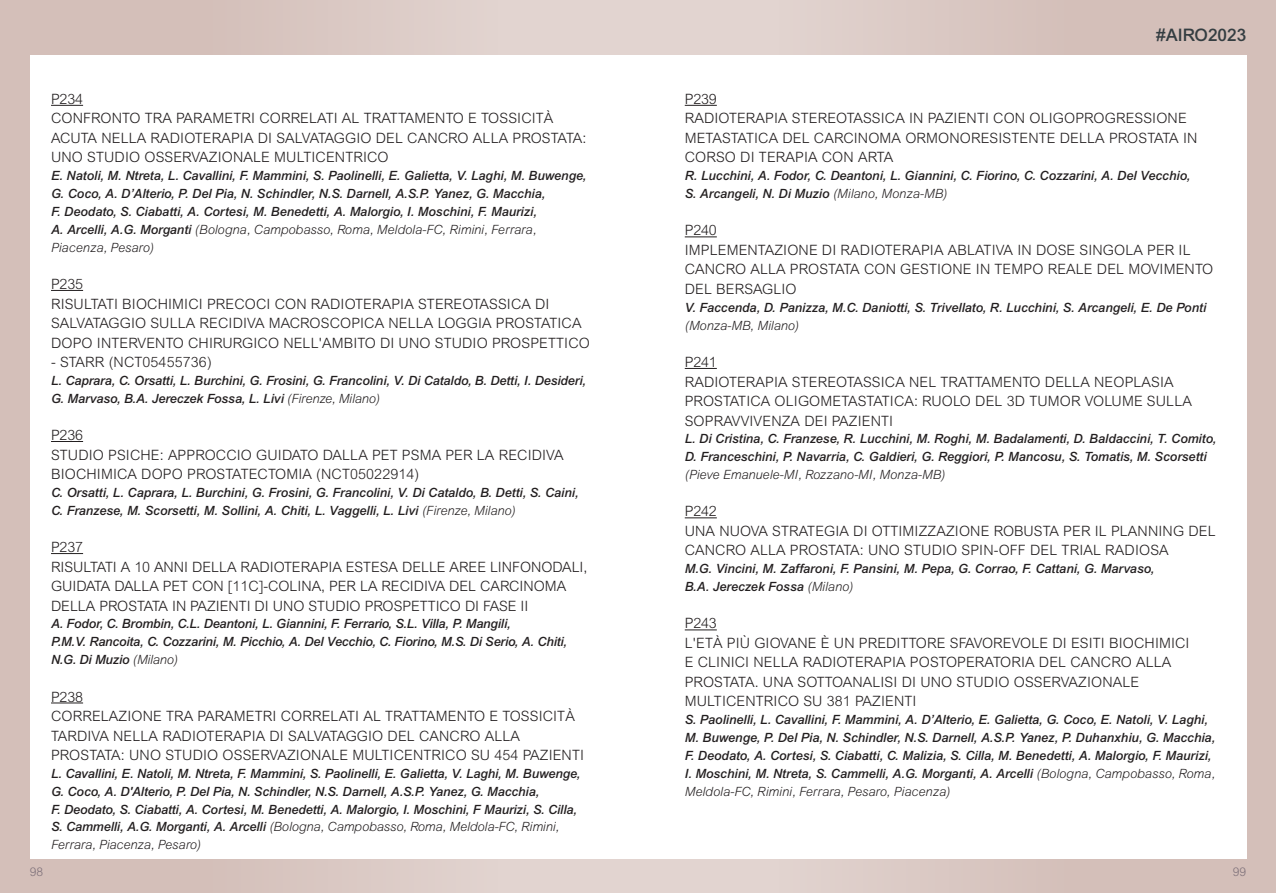
<style>
.page{position:relative;width:1276px;height:893px;background:#fff}
.page>*{position:absolute;margin:0;border:0;box-sizing:border-box;transform-origin:0 0}
.t1{font:500 17.25px "Arial MT Std";color:#343d41}
.t2{font:300 14.25px/19.5px "Arial MT Std";letter-spacing:.01em;color:#231f20}
.t3{font:300 14.25px "Arial MT Std";letter-spacing:-.01em;color:#231f20}
.t4{font:italic 500 12.75px/17.9px "Arial MT Std";color:#231f20}
.t5{font:italic 300 12.75px "Arial MT Std";color:#231f20}
.t6{font:300 12px "Arial MT Std";color:#7e717a}
.s1{font-weight:300}
</style>
<div class="page">
<div style="left:0;top:0;width:638px;height:893px;background:linear-gradient(to right,#d1bab3,#e4d7d3)"></div>
<div style="left:638px;top:0;width:638px;height:893px;background:linear-gradient(to right,#e3d6d3,#d1bbb4)"></div>
<div style="left:30px;top:55px;width:1216px;height:804px;background:#fff"></div>
<hr style="left:51px;top:105px;width:32px;height:1px;background:#231f20">
<hr style="left:51px;top:290px;width:32px;height:1px;background:#231f20">
<hr style="left:51px;top:441px;width:32px;height:1px;background:#231f20">
<hr style="left:51px;top:553px;width:32px;height:1px;background:#231f20">
<hr style="left:51px;top:703px;width:32px;height:1px;background:#231f20">
<hr style="left:685px;top:105px;width:32px;height:1px;background:#231f20">
<hr style="left:685px;top:237px;width:32px;height:1px;background:#231f20">
<hr style="left:685px;top:368px;width:32px;height:1px;background:#231f20">
<hr style="left:685px;top:517px;width:32px;height:1px;background:#231f20">
<hr style="left:685px;top:630px;width:32px;height:1px;background:#231f20">
<p class="t3" style="left:51px;top:91px;width:34px">P234</p>
<p class="t2" style="left:51px;top:109px;width:537px">CONFRONTO TRA PARAMETRI CORRELATI AL TRATTAMENTO E TOSSICITÀ<br>ACUTA NELLA RADIOTERAPIA DI SALVATAGGIO DEL CANCRO ALLA PROSTATA:<br>UNO STUDIO OSSERVAZIONALE MULTICENTRICO</p>
<p class="t4" style="left:51px;top:167px;width:537px">E. Natoli, M. Ntreta, L. Cavallini, F. Mammini, S. Paolinelli, E. Galietta, V. Laghi, M. Buwenge, G. Coco, A. D’Alterio, P. Del Pia, N. Schindler, N.S. Darnell, A.S.P. Yanez, G. Macchia,<br>F. Deodato, S. Ciabatti, A. Cortesi, M. Benedetti, A. Malorgio, I. Moschini, F. Maurizi,<br>A. Arcelli, A.G. Morganti <span class="s1">(Bologna, Campobasso, Roma, Meldola-FC, Rimini, Ferrara, Piacenza, Pesaro)</span></p>
<p class="t3" style="left:51px;top:276px;width:34px">P235</p>
<p class="t2" style="left:51px;top:294px;width:540px">RISULTATI BIOCHIMICI PRECOCI CON RADIOTERAPIA STEREOTASSICA DI<br>SALVATAGGIO SULLA RECIDIVA MACROSCOPICA NELLA LOGGIA PROSTATICA<br>DOPO INTERVENTO CHIRURGICO NELL'AMBITO DI UNO STUDIO PROSPETTICO</p>
<p class="t2" style="left:51px;top:352px;width:162px">- STARR (NCT05455736)</p>
<p class="t4" style="left:51px;top:371px;width:536px">L. Caprara, C. Orsatti, L. Burchini, G. Frosini, G. Francolini, V. Di Cataldo, B. Detti, I. Desideri,<br>G. Marvaso, B.A. Jereczek Fossa, L. Livi <span class="s1">(Firenze, Milano)</span></p>
<p class="t3" style="left:51px;top:427px;width:34px">P236</p>
<p class="t2" style="left:51px;top:445px;width:514px">STUDIO PSICHE: APPROCCIO GUIDATO DALLA PET PSMA PER LA RECIDIVA<br>BIOCHIMICA DOPO PROSTATECTOMIA (NCT05022914)</p>
<p class="t4" style="left:51px;top:483px;width:529px">C. Orsatti, L. Caprara, L. Burchini, G. Frosini, G. Francolini, V. Di Cataldo, B. Detti, S. Caini,<br>C. Franzese, M. Scorsetti, M. Sollini, A. Chiti, L. Vaggelli, L. Livi <span class="s1">(Firenze, Milano)</span></p>
<p class="t3" style="left:51px;top:539px;width:34px">P237</p>
<p class="t2" style="left:51px;top:557px;width:538px">RISULTATI A 10 ANNI DELLA RADIOTERAPIA ESTESA DELLE AREE LINFONODALI,<br>GUIDATA DALLA PET CON [11C]-COLINA, PER LA RECIDIVA DEL CARCINOMA<br>DELLA PROSTATA IN PAZIENTI DI UNO STUDIO PROSPETTICO DI FASE II</p>
<p class="t4" style="left:51px;top:615px;width:517px">A. Fodor, C. Brombin, C.L. Deantoni, L. Giannini, F. Ferrario, S.L. Villa, P. Mangili,<br>P.M.V. Rancoita, C. Cozzarini, M. Picchio, A. Del Vecchio, C. Fiorino, M.S. Di Serio, A. Chiti,<br>N.G. Di Muzio <span class="s1">(Milano)</span></p>
<p class="t3" style="left:51px;top:688px;width:34px">P238</p>
<p class="t2" style="left:51px;top:706px;width:534px">CORRELAZIONE TRA PARAMETRI CORRELATI AL TRATTAMENTO E TOSSICITÀ<br>TARDIVA NELLA RADIOTERAPIA DI SALVATAGGIO DEL CANCRO ALLA<br>PROSTATA: UNO STUDIO OSSERVAZIONALE MULTICENTRICO SU 454 PAZIENTI</p>
<p class="t4" style="left:51px;top:764px;width:531px">L. Cavallini, E. Natoli, M. Ntreta, F. Mammini, S. Paolinelli, E. Galietta, V. Laghi, M. Buwenge, G. Coco, A. D'Alterio, P. Del Pia, N. Schindler, N.S. Darnell, A.S.P. Yanez, G. Macchia,<br>F. Deodato, S. Ciabatti, A. Cortesi, M. Benedetti, A. Malorgio, I. Moschini, F Maurizi, S. Cilla, S. Cammelli, A.G. Morganti, A. Arcelli <span class="s1">(Bologna, Campobasso, Roma, Meldola-FC, Rimini, Ferrara, Piacenza, Pesaro)</span></p>
<h1 class="t1" style="left:1156px;top:25px;width:91px">#AIRO2023</h1>
<p class="t3" style="left:685px;top:91px;width:34px">P239</p>
<p class="t2" style="left:685px;top:109px;width:514px">RADIOTERAPIA STEREOTASSICA IN PAZIENTI CON OLIGOPROGRESSIONE<br>METASTATICA DEL CARCINOMA ORMONORESISTENTE DELLA PROSTATA IN<br>CORSO DI TERAPIA CON ARTA</p>
<p class="t4" style="left:685px;top:167px;width:507px">R. Lucchini, A. Fodor, C. Deantoni, L. Giannini, C. Fiorino, C. Cozzarini, A. Del Vecchio,<br>S. Arcangeli, N. Di Muzio <span class="s1">(Milano, Monza-MB)</span></p>
<p class="t3" style="left:685px;top:222px;width:34px">P240</p>
<p class="t2" style="left:685px;top:240px;width:530px">IMPLEMENTAZIONE DI RADIOTERAPIA ABLATIVA IN DOSE SINGOLA PER IL<br>CANCRO ALLA PROSTATA CON GESTIONE IN TEMPO REALE DEL MOVIMENTO<br>DEL BERSAGLIO</p>
<p class="t4" style="left:685px;top:298px;width:523px">V. Faccenda, D. Panizza, M.C. Daniotti, S. Trivellato, R. Lucchini, S. Arcangeli, E. De Ponti</p>
<p class="t5" style="left:685px;top:318px;width:116px">(Monza-MB, Milano)</p>
<p class="t3" style="left:685px;top:354px;width:34px">P241</p>
<p class="t2" style="left:685px;top:372px;width:508px">RADIOTERAPIA STEREOTASSICA NEL TRATTAMENTO DELLA NEOPLASIA<br>PROSTATICA OLIGOMETASTATICA: RUOLO DEL 3D TUMOR VOLUME SULLA<br>SOPRAVVIVENZA DEI PAZIENTI</p>
<p class="t4" style="left:685px;top:430px;width:533px">L. Di Cristina, C. Franzese, R. Lucchini, M. Roghi, M. Badalamenti, D. Baldaccini, T. Comito,<br>D. Franceschini, P. Navarria, C. Galdieri, G. Reggiori, P. Mancosu, S. Tomatis, M. Scorsetti</p>
<p class="t5" style="left:685px;top:467px;width:262px">(Pieve Emanuele-MI, Rozzano-MI, Monza-MB)</p>
<p class="t3" style="left:685px;top:503px;width:34px">P242</p>
<p class="t2" style="left:685px;top:521px;width:532px">UNA NUOVA STRATEGIA DI OTTIMIZZAZIONE ROBUSTA PER IL PLANNING DEL<br>CANCRO ALLA PROSTATA: UNO STUDIO SPIN-OFF DEL TRIAL RADIOSA</p>
<p class="t4" style="left:685px;top:560px;width:471px">M.G. Vincini, M. Zaffaroni, F. Pansini, M. Pepa, G. Corrao, F. Cattani, G. Marvaso,<br>B.A. Jereczek Fossa <span class="s1">(Milano)</span></p>
<p class="t3" style="left:685px;top:615px;width:34px">P243</p>
<p class="t2" style="left:685px;top:633px;width:506px">L'ETÀ PIÙ GIOVANE È UN PREDITTORE SFAVOREVOLE DI ESITI BIOCHIMICI E CLINICI NELLA RADIOTERAPIA POSTOPERATORIA DEL CANCRO ALLA PROSTATA. UNA SOTTOANALISI DI UNO STUDIO OSSERVAZIONALE MULTICENTRICO SU 381 PAZIENTI</p>
<p class="t4" style="left:685px;top:711px;width:532px">S. Paolinelli, L. Cavallini, F. Mammini, A. D’Alterio, E. Galietta, G. Coco, E. Natoli, V. Laghi, M. Buwenge, P. Del Pia, N. Schindler, N.S. Darnell, A.S.P. Yanez, P. Duhanxhiu, G. Macchia, F. Deodato, A. Cortesi, S. Ciabatti, C. Malizia, S. Cilla, M. Benedetti, A. Malorgio, F. Maurizi, I. Moschini, M. Ntreta, S. Cammelli, A.G. Morganti, A. Arcelli <span class="s1">(Bologna, Campobasso, Roma, Meldola-FC, Rimini, Ferrara, Pesaro, Piacenza)</span></p>
<p class="t6" style="left:30px;top:865px;width:15px">98</p>
<p class="t6" style="left:1232px;top:865px;width:15px">99</p>
</div>
